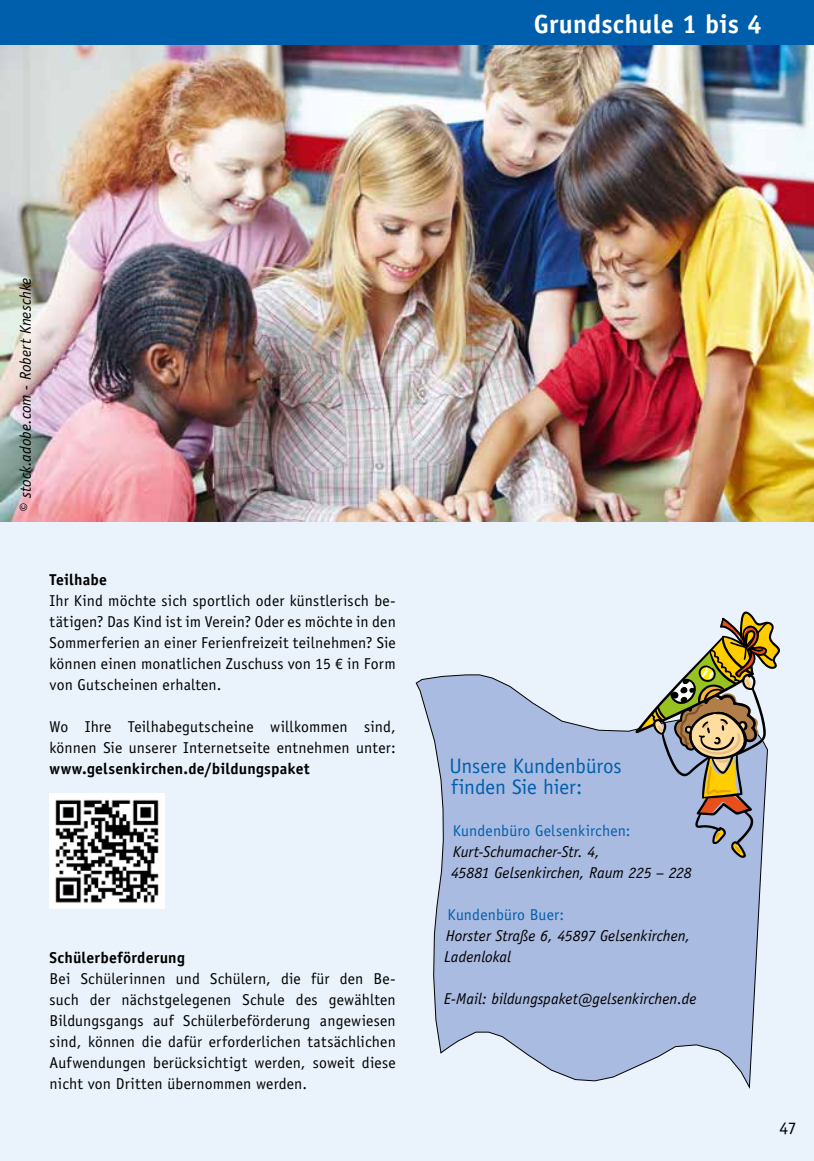
<style>
.page{position:relative;width:814px;height:1161px;background:#eaf3fc}
.page>*{position:absolute;margin:0;border:0;box-sizing:border-box;transform-origin:0 0}
.t1{font:700 26.25px "Officina Sans";letter-spacing:.01em;color:#fff}
.t2{font:21px/21px "Officina Sans";letter-spacing:-.005em;color:#005fac}
.t3{font:17.5px "Officina Sans";color:#000}
.t4{font:15.75px/21px "Officina Sans";letter-spacing:.01em;color:#000;text-align:justify}
.t5{font:italic 15.75px/21px "Officina Sans";letter-spacing:.005em;color:#000}
.t6{font:700 15.75px "Officina Sans";letter-spacing:.01em;color:#000}
.t7{font:15.75px "Officina Sans";letter-spacing:.01em;color:#005fac}
</style>
<div class="page">
<img style="left:0;top:45px;width:814px;height:477px">
<svg style="left:415px;top:674px;width:347px;height:415px"></svg>
<svg style="left:634px;top:611px;width:146px;height:248px"></svg>
<img style="left:50px;top:793px;width:114px;height:115px">
<div style="left:0;top:0;width:814px;height:45px;background:#005fac"></div>
<h1 class="t1" style="left:534px;top:7px;width:229px">Grundschule 1 bis 4</h1>
<p class="t5" style="left:15px;top:512px;width:236px;rotate:-90deg">© stock.adobe.com - Robert Kneschke</p>
<p class="t6" style="left:50px;top:569px;width:59px">Teilhabe</p>
<p class="t4" style="left:50px;top:590px;width:348px">Ihr Kind möchte sich sportlich oder künstlerisch be&shy;tätigen? Das Kind ist im Verein? Oder es möchte in den Sommerferien an einer Ferienfreizeit teilnehmen? Sie können einen monatlichen Zuschuss von 15 € in Form von Gutscheinen erhalten.</p>
<p class="t4" style="left:50px;top:716px;width:348px">Wo Ihre Teilhabegutscheine willkommen sind, können Sie unserer Internetseite entnehmen unter:</p>
<p class="t6" style="left:50px;top:758px;width:261px">www.gelsenkirchen.de/bildungspaket</p>
<p class="t6" style="left:50px;top:947px;width:137px">Schülerbeförderung</p>
<p class="t4" style="left:50px;top:968px;width:348px">Bei Schülerinnen und Schülern, die für den Be&shy;such der nächstgelegenen Schule des gewählten Bildungsgangs auf Schülerbeförderung angewiesen sind, können die dafür erforderlichen tatsächlichen Aufwendungen berücksichtigt werden, soweit diese nicht von Dritten übernommen werden.</p>
<h2 class="t2" style="left:449px;top:756px;width:174px">Unsere Kundenbüros finden Sie hier:</h2>
<p class="t7" style="left:453px;top:822px;width:179px">Kundenbüro Gelsenkirchen:</p>
<p class="t5" style="left:451px;top:841px;width:242px">Kurt-Schumacher-Str. 4,<br>45881 Gelsenkirchen, Raum 225 – 228</p>
<p class="t7" style="left:447px;top:906px;width:118px">Kundenbüro Buer:</p>
<p class="t5" style="left:444px;top:925px;width:247px">Horster Straße 6, 45897 Gelsenkirchen,<br>Ladenlokal</p>
<p class="t5" style="left:444px;top:988px;width:254px">E--Mail: bildungspaket@gelsenkirchen.de</p>
<p class="t3" style="left:779px;top:1118px;width:19px">47</p>
</div>
